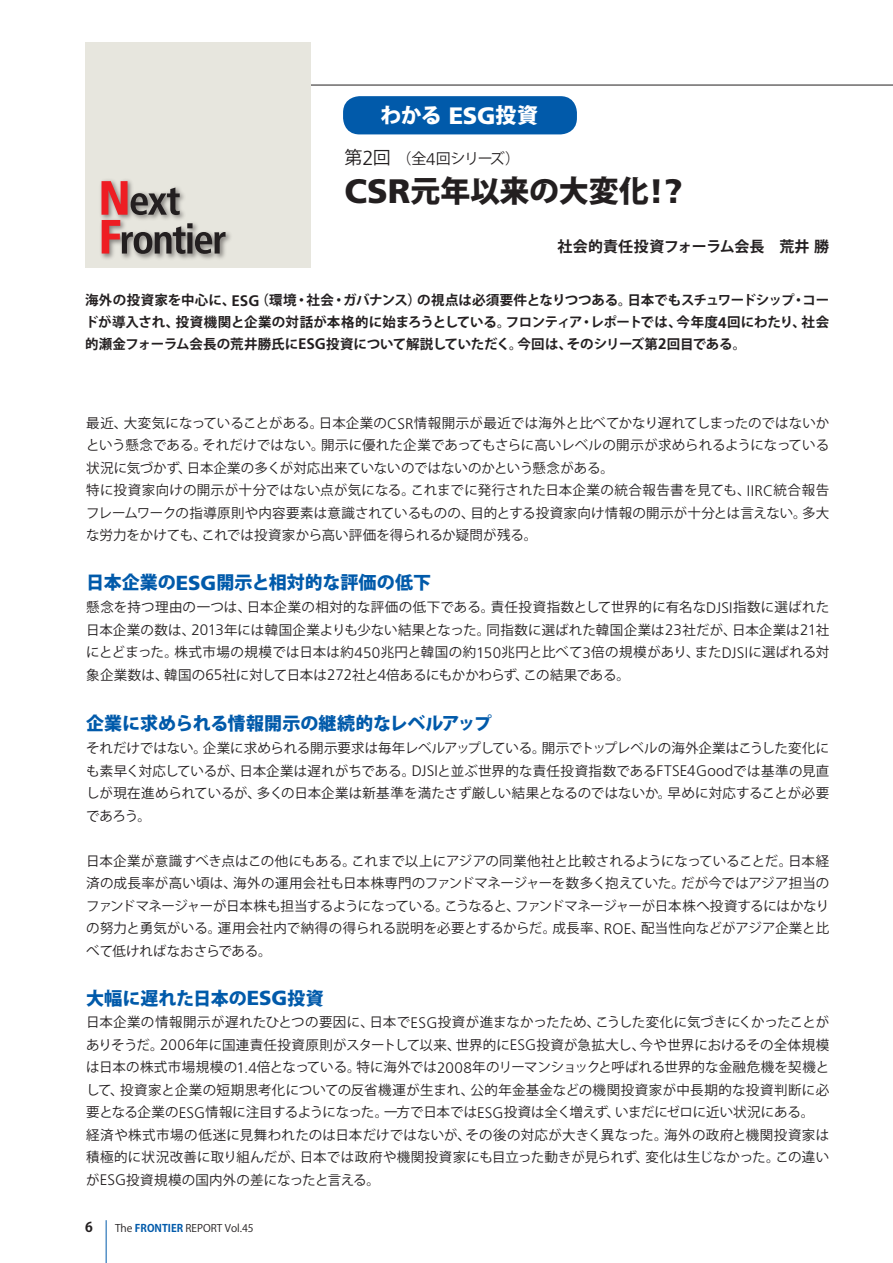
<style>
.page{position:relative;width:893px;height:1263px;background:#fff}
.page>*{position:absolute;margin:0;border:0;box-sizing:border-box;transform-origin:0 0}
.t1{font:800 30px "Koz Go Pro";letter-spacing:-.01em;color:#231f20}
.t2{font:800 21px "Koz Go Pro";color:#fff}
.t3{font:800 18px "Koz Go Pro";letter-spacing:-.005em;color:#015aaa}
.t4{font:700 15px "Koz Go Pro";letter-spacing:.005em;color:#231f20}
.t5{font:15px "Koz Go Pro";letter-spacing:-.085em;color:#231f20}
.t6{font:13.5px/22.5px "Koz Go Pro";letter-spacing:-.01em;color:#231f20;text-align:justify}
.t7{font:700 13.5px/21.8px "Koz Go Pro";letter-spacing:-.01em;color:#231f20;text-align:justify}
.t8{font:10.5px "Koz Go Pro";color:#231f20}
.s1{font-family:"Frutiger";font-weight:900;font-size:23.7px}
.s2{font-size:18px}
.s3{font-family:"Frutiger";font-weight:300;font-size:20.4px}
.s4{font-family:"Frutiger";font-weight:300;font-size:16.95px}
.s5{font-family:"Frutiger";font-weight:900;font-size:33.9px}
.s6{font-family:"Frutiger";font-size:15.3px}
.s7{font-family:"Frutiger";font-weight:300;font-size:15.3px}
.s8{font-family:"Frutiger";font-weight:900;font-size:20.4px}
.s9{font-weight:700;color:#015aaa}
</style>
<div class="page">
<hr style="left:106px;top:1220px;width:1px;height:43px;background:#015aaa">
<hr style="left:86px;top:85px;width:807px;height:1px;background:#231f20">
<div style="left:85px;top:43px;width:225px;height:225px;background:#e7e6de"></div>
<img style="left:100px;top:180px;width:131px;height:79px">
<svg style="left:102px;top:181px;width:124px;height:73px"></svg>
<div style="left:343px;top:96px;width:234px;height:38px;background:#015aaa;border-radius:16px"></div>
<p class="t2" style="left:380px;top:102px;width:159px">わかる <span class="s1">ESG</span>投資</p>
<p class="t5" style="left:344px;top:149px;width:177px"><span class="s2">第</span><span class="s3">2</span><span class="s2">回</span>（全<span class="s4">4</span>回シリーズ）</p>
<p class="t1" style="left:344px;top:171px;width:340px"><span class="s5">CSR</span>元年以来の大変化<span class="s5">!?</span></p>
<p class="t4" style="left:557px;top:236px;width:273px">社会的責任投資フォーラム会長　荒井勝</p>
<p class="t7" style="left:85px;top:290px;width:746px">海外の投資家を中心に、<span class="s6">ESG</span>（環境・社会・ガバナンス）の視点は必須要件となりつつある。日本でもスチュワードシップ・コードが導入され、投資機関と企業の対話が本格的に始まろうとしている。フロンティア・レポートでは、今年度<span class="s6">4</span>回にわたり、社会的瀬金フォーラム会長の荒井勝氏に<span class="s6">ESG</span>投資について解説していただく。今回は、そのシリーズ第<span class="s6">2</span>回目である。</p>
<p class="t6" style="left:86px;top:412px;width:744px">最近、大変気になっていることがある。日本企業の<span class="s7">CSR</span>情報開示が最近では海外と比べてかなり遅れてしまったのではないかという懸念である。それだけではない。開示に優れた企業であってもさらに高いレベルの開示が求められるようになっている状況に気づかず、日本企業の多くが対応出来ていないのではないのかという懸念がある。</p>
<p class="t6" style="left:86px;top:480px;width:744px">特に投資家向けの開示が十分ではない点が気になる。これまでに発行された日本企業の統合報告書を見ても、<span class="s7">IIRC</span>統合報告フレームワークの指導原則や内容要素は意識されているものの、目的とする投資家向け情報の開示が十分とは言えない。多大な労力をかけても、これでは投資家から高い評価を得られるか疑問が残る。</p>
<p class="t3" style="left:86px;top:571px;width:346px">日本企業の<span class="s8">ESG</span>開示と相対的な評価の低下</p>
<p class="t6" style="left:86px;top:596px;width:744px">懸念を持つ理由の一つは、日本企業の相対的な評価の低下である。責任投資指数として世界的に有名な<span class="s7">DJSI</span>指数に選ばれた日本企業の数は、<span class="s7">2013</span>年には韓国企業よりも少ない結果となった。同指数に選ばれた韓国企業は<span class="s7">23</span>社だが、日本企業は<span class="s7">21</span>社にとどまった。株式市場の規模では日本は約<span class="s7">450</span>兆円と韓国の約<span class="s7">150</span>兆円と比べて<span class="s7">3</span>倍の規模があり、また<span class="s7">DJSI</span>に選ばれる対象企業数は、韓国の<span class="s7">65</span>社に対して日本は<span class="s7">272</span>社と<span class="s7">4</span>倍あるにもかかわらず、この結果である。</p>
<p class="t3" style="left:86px;top:712px;width:407px">企業に求められる情報開示の継続的なレベルアップ</p>
<p class="t6" style="left:86px;top:737px;width:744px">それだけではない。企業に求められる開示要求は毎年レベルアップしている。開示でトップレベルの海外企業はこうした変化にも素早く対応しているが、日本企業は遅れがちである。<span class="s7">DJSI</span>と並ぶ世界的な責任投資指数である<span class="s7">FTSE4Good</span>では基準の見直しが現在進められているが、多くの日本企業は新基準を満たさず厳しい結果となるのではないか。早めに対応することが必要であろう。</p>
<p class="t6" style="left:86px;top:850px;width:744px">日本企業が意識すべき点はこの他にもある。これまで以上にアジアの同業他社と比較されるようになっていることだ。日本経済の成長率が高い頃は、海外の運用会社も日本株専門のファンドマネージャーを数多く抱えていた。だが今ではアジア担当のファンドマネージャーが日本株も担当するようになっている。こうなると、ファンドマネージャーが日本株へ投資するにはかなりの努力と勇気がいる。運用会社内で納得の得られる説明を必要とするからだ。成長率、<span class="s7">ROE</span>、配当性向などがアジア企業と比べて低ければなおさらである。</p>
<p class="t3" style="left:86px;top:986px;width:239px">大幅に遅れた日本の<span class="s8">ESG</span>投資</p>
<p class="t6" style="left:86px;top:1011px;width:744px">日本企業の情報開示が遅れたひとつの要因に、日本で<span class="s7">ESG</span>投資が進まなかったため、こうした変化に気づきにくかったことがありそうだ。<span class="s7">2006</span>年に国連責任投資原則がスタートして以来、世界的に<span class="s7">ESG</span>投資が急拡大し、今や世界におけるその全体規模は日本の株式市場規模の<span class="s7">1.4</span>倍となっている。特に海外では<span class="s7">2008</span>年のリーマンショックと呼ばれる世界的な金融危機を契機として、投資家と企業の短期思考化についての反省機運が生まれ、公的年金基金などの機関投資家が中長期的な投資判断に必要となる企業の<span class="s7">ESG</span>情報に注目するようになった。一方で日本では<span class="s7">ESG</span>投資は全く増えず、いまだにゼロに近い状況にある。</p>
<p class="t6" style="left:86px;top:1124px;width:744px">経済や株式市場の低迷に見舞われたのは日本だけではないが、その後の対応が大きく異なった。海外の政府と機関投資家は積極的に状況改善に取り組んだが、日本では政府や機関投資家にも目立った動きが見られず、変化は生じなかった。この違いが<span class="s7">ESG</span>投資規模の国内外の差になったと言える。</p>
<p class="t7" style="left:85px;top:1217px;width:9px">6</p>
<p class="t8" style="left:115px;top:1221px;width:140px">The <span class="s9">FRONTIER</span> REPORT Vol.45</p>
</div>
